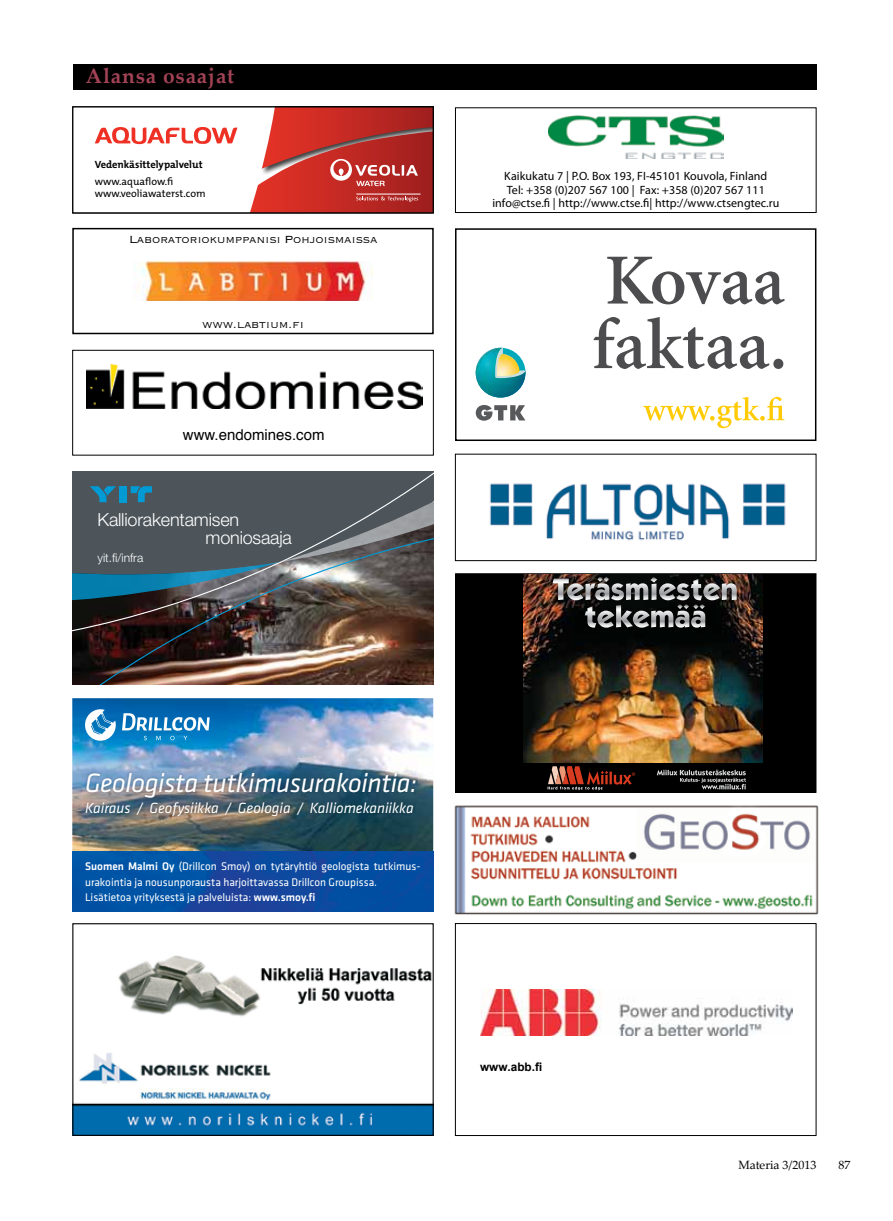
<style>
.page{position:relative;width:893px;height:1221px;background:#fff}
.page>*{position:absolute;margin:0;border:0;box-sizing:border-box;transform-origin:0 0}
.t1{font:italic 27.45px "Klavika";letter-spacing:-.015em;color:#fff}
.t2{font:700 21px "Palatino Linotype";color:#a24355}
.t3{font:300 18px/18px "Helvetica Neue LT Pro";letter-spacing:-.01em;color:#fff}
.t4{font:italic 15.3px "Klavika";letter-spacing:-.005em;color:#fff}
.t5{font:15px "Helvetica";color:#000}
.t6{font:300 13.5px "Copperplate";letter-spacing:-.02em;color:#000}
.t7{font:12px/13.5px "Myriad Pro";letter-spacing:.005em;color:#000;text-align:center}
.t8{font:12px "Palatino Linotype";color:#000}
.t9{font:300 12px "Helvetica Neue LT Pro";color:#fff}
.t10{font:700 11.7px "Arial";letter-spacing:.01em;color:#000}
.t11{font:11.4px/15.3px "Klavika";color:#fff}
.t12{font:10.5px/12.6px "The Mix Veolia W5 Pla";color:#000}
.t13{font:10.5px "The Mix Veolia W7 Bld";color:#000}
.s1{font-weight:500}
</style>
<div class="page">
<div style="left:73px;top:64px;width:743px;height:25px;background:#000"></div>
<svg style="left:95px;top:127px;width:142px;height:18px"></svg>
<svg style="left:250px;top:108px;width:182px;height:103px;background:#c64742"></svg>
<div style="left:72px;top:106px;width:362px;height:107px;border:1px solid #000"></div>
<div style="left:455px;top:923px;width:361px;height:212px;border:1px solid #000"></div>
<img style="left:480px;top:989px;width:312px;height:46px">
<div style="left:455px;top:107px;width:361px;height:106px;border:1px solid #000"></div>
<img style="left:548px;top:116px;width:176px;height:42px">
<div style="left:456px;top:573px;width:360px;height:219px;background:#000"></div>
<div style="left:455px;top:573px;width:361px;height:219px;border:1px solid #000"></div>
<img style="left:524px;top:574px;width:238px;height:189px">
<svg style="left:552px;top:576px;width:185px;height:51px"></svg>
<div style="left:523px;top:763px;width:240px;height:29px;background:#000"></div>
<svg style="left:548px;top:766px;width:87px;height:24px"></svg>
<svg style="left:657px;top:769px;width:89px;height:20px"></svg>
<img style="left:133px;top:261px;width:239px;height:40px">
<div style="left:72px;top:228px;width:362px;height:106px;border:2px solid #000"></div>
<img style="left:489px;top:483px;width:297px;height:58px">
<div style="left:455px;top:454px;width:361px;height:107px;border:1px solid #000"></div>
<img style="left:72px;top:698px;width:361px;height:153px">
<img style="left:72px;top:851px;width:361px;height:60px">
<img style="left:83px;top:770px;width:335px;height:48px">
<svg style="left:122px;top:713px;width:88px;height:27px"></svg>
<svg style="left:85px;top:709px;width:31px;height:31px"></svg>
<img style="left:72px;top:603px;width:362px;height:81px">
<svg style="left:72px;top:472px;width:362px;height:131px;background:#515f66"></svg>
<div style="left:72px;top:350px;width:362px;height:105px;border:1px solid #000"></div>
<img style="left:86px;top:364px;width:336px;height:44px">
<img style="left:476px;top:348px;width:50px;height:50px">
<svg style="left:476px;top:405px;width:49px;height:15px"></svg>
<div style="left:455px;top:228px;width:361px;height:213px;border:2px solid #000"></div>
<svg style="left:607px;top:257px;width:178px;height:47px"></svg>
<svg style="left:593px;top:317px;width:190px;height:52px"></svg>
<svg style="left:643px;top:397px;width:141px;height:31px"></svg>
<img style="left:454px;top:805px;width:365px;height:109px">
<img style="left:74px;top:955px;width:358px;height:178px">
<div style="left:72px;top:923px;width:362px;height:212px;border:1px solid #000"></div>
<h2 class="t2" style="left:86px;top:61px;width:150px">Alansa osaajat</h2>
<p class="t13" style="left:95px;top:157px;width:109px">Vedenkäsittelypalvelut</p>
<p class="t12" style="left:95px;top:175px;width:112px">www.aquaflow.fi www.veoliawaterst.com</p>
<p class="t6" style="left:129px;top:230px;width:250px">Laboratoriokumppanisi Pohjoismaissa</p>
<p class="t6" style="left:202px;top:315px;width:103px">www.labtium.fi</p>
<h3 class="t5" style="left:183px;top:423px;width:143px">www.endomines.com</h3>
<h3 class="t3" style="left:206px;top:510px;width:88px;text-indent:-108px">Kalliorakentamisen moniosaaja</h3>
<p class="t9" style="left:98px;top:550px;width:47px">yit.fi/infra</p>
<p class="t7" style="left:492px;top:169px;width:288px">Kaikukatu 7 | P.O. Box 193, FI-45101 Kouvola, Finland<br>Tel: +358 (0)207 567 100 | Fax: +358 (0)207 567 111 info@ctse.fi | http://www.ctse.fi| http://www.ctsengtec.ru</p>
<h1 class="t1" style="left:85px;top:767px;width:334px">Geologista tutkimusurakointia:</h1>
<h3 class="t4" style="left:85px;top:799px;width:330px">Kairaus / Geofysiikka / Geologia / Kalliomekaniikka</h3>
<p class="t11" style="left:85px;top:859px;width:337px"><span class="s1">Suomen Malmi Oy</span> (Drillcon Smoy) on tytäryhtiö geologista tutkimus&shy;urakointia ja nousunporausta harjoittavassa Drillcon Groupissa.<br>Lisätietoa yrityksestä ja palveluista: <span class="s1">www.smoy.fi</span></p>
<p class="t10" style="left:480px;top:1058px;width:64px">www.abb.fi</p>
<p class="t8" style="left:738px;top:1155px;width:80px">Materia 3/2013</p>
<p class="t8" style="left:838px;top:1155px;width:13px">87</p>
</div>
